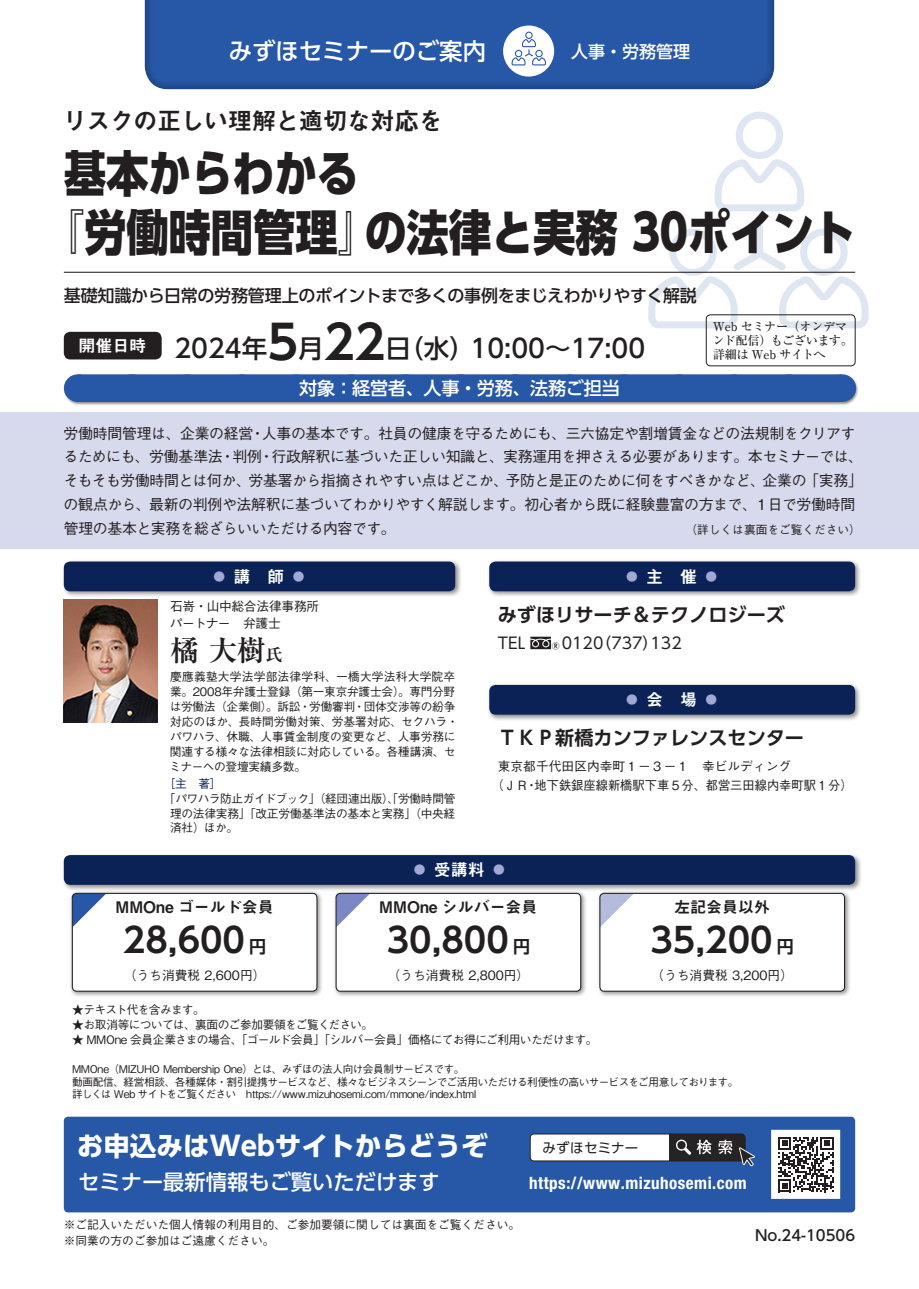
<style>
.page{position:relative;width:919px;height:1289px;background:#fff}
.page>*{position:absolute;margin:0;border:0;box-sizing:border-box;transform-origin:0 0}
.t1{font:800 48.9px/59.6px "UD Shin Go Pro";letter-spacing:-.005em;color:#231f20;scale:.87 1}
.t2{font:700 34.05px "UD Shin Go Pro De";color:#231f20}
.t3{font:700 28.65px "Ryumin Pro";color:#231f20}
.t4{font:700 26.55px "UD Shin Go Pro";color:#fff}
.t5{font:500 25.5px "UD Shin Go Pro";color:#231f20}
.t6{font:24.45px "Midashi Go Pro MB31";letter-spacing:-.03em;color:#231f20}
.t7{font:500 23.4px "UD Shin Go Pro";color:#fff}
.t8{font:500 21.3px "UD Shin Go Pro";color:#fff}
.t9{font:700 19.2px "UD Shin Go Pro De";color:#231f20}
.t10{font:500 18px "UD Shin Go Pro";letter-spacing:-.01em;color:#fff}
.t11{font:500 16.95px "UD Shin Go Pro";letter-spacing:-.02em;color:#231f20}
.t12{font:700 condensed 16.95px "Helvetica Neue LT Std";letter-spacing:.03em;color:#fff}
.t13{font:16.95px "Midashi Go Pro MB31";color:#fff}
.t14{font:500 16.95px "UD Shin Go Pro";color:#fff}
.t15{font:15.9px "Midashi Go Pro MB31";color:#231f20}
.t16{font:15.75px "UD Shin Go Pro";color:#231f20}
.t17{font:500 14.85px/23.9px "Gothic BBB Pro";letter-spacing:-.03em;color:#231f20}
.t18{font:500 14.85px "UD Shin Go Pro";color:#231f20}
.t19{font:13.5px "UD Shin Go Pro";letter-spacing:.01em;color:#231f20}
.t20{font:500 12.75px "Gothic BBB Pro";color:#231f20}
.t21{font:500 12.75px "Gothic BBB Pro";color:#231f20;scale:.96 1}
.t22{font:500 12.75px/17px "Gothic BBB Pro";letter-spacing:-.025em;color:#231f20}
.t23{font:500 12.15px/14.4px "Ryumin Pro";letter-spacing:-.035em;color:#231f20}
.t24{font:500 11.7px/14.9px "Gothic BBB Pro";letter-spacing:-.02em;color:#231f20;text-align:justify}
.t25{font:500 11.7px/15.9px "Gothic BBB Pro";color:#231f20}
.t26{font:500 11.7px "Gothic BBB Pro";letter-spacing:-.04em;color:#231f20}
.t27{font:500 11.7px "Gothic BBB Pro";letter-spacing:-.05em;color:#231f20}
.t28{font:500 11.7px "Gothic BBB Pro";letter-spacing:-.06em;color:#231f20}
.t29{font:500 11.7px "Gothic BBB Pro";color:#0b2257}
.t30{font:500 10.65px/12.8px "Gothic BBB Pro";letter-spacing:-.035em;color:#231f20}
.s1{font-family:"UD Shin Go Pro De";font-weight:700;font-size:46.8px}
.s2{color:#a0a9d4}
.s3{font-size:16.95px}
</style>
<div class="page">
<svg style="left:714px;top:111px;width:90px;height:100px"></svg>
<svg style="left:648px;top:224px;width:220px;height:104px"></svg>
<div style="left:64px;top:332px;width:98px;height:27px;background:#231f20;border-radius:6px"></div>
<hr style="left:64px;top:272px;width:791px;height:1px;background:#231f20">
<div style="left:487px;top:682px;width:374px;height:39px;background:#231f20;opacity:.5"></div>
<div style="left:489px;top:685px;width:366px;height:29px;background:#0b2257;border-radius:6px"></div>
<div style="left:706px;top:314px;width:149px;height:52px;border:1px solid #231f20;border-radius:4px"></div>
<div style="left:0;top:412px;width:918px;height:137px;background:#d7daed"></div>
<div style="left:132px;top:0;width:654px;height:92px;background:#231f20;opacity:.5"></div>
<div style="left:64px;top:1116px;width:791px;height:96px;background:#2758a7;border-radius:4px"></div>
<img style="left:63px;top:1120px;width:793px;height:88px">
<svg style="left:529px;top:1133px;width:227px;height:36px"></svg>
<div style="left:771px;top:1129px;width:69px;height:69px;border:14px solid #fff"></div>
<svg style="left:778px;top:1136px;width:55px;height:56px;background:#8c898a"></svg>
<div style="left:69px;top:889px;width:254px;height:108px;background:#231f20;opacity:.5"></div>
<div style="left:72px;top:893px;width:245px;height:98px;background:#fff;border-radius:4px"></div>
<svg style="left:72px;top:893px;width:34px;height:33px"></svg>
<div style="left:72px;top:892px;width:245px;height:99px;border:1px solid #231f20;border-radius:4px"></div>
<div style="left:332px;top:889px;width:255px;height:108px;background:#231f20;opacity:.5"></div>
<div style="left:336px;top:893px;width:244px;height:98px;background:#fff;border-radius:4px"></div>
<svg style="left:337px;top:894px;width:33px;height:33px"></svg>
<div style="left:335px;top:892px;width:246px;height:99px;border:1px solid #231f20;border-radius:4px"></div>
<div style="left:596px;top:889px;width:255px;height:108px;background:#231f20;opacity:.5"></div>
<div style="left:600px;top:893px;width:244px;height:98px;background:#fff;border-radius:4px"></div>
<svg style="left:601px;top:894px;width:32px;height:32px"></svg>
<div style="left:599px;top:892px;width:246px;height:99px;border:1px solid #231f20;border-radius:4px"></div>
<div style="left:487px;top:559px;width:374px;height:39px;background:#231f20;opacity:.5"></div>
<div style="left:489px;top:561px;width:366px;height:30px;background:#0b2257;border-radius:6px"></div>
<svg style="left:530px;top:636px;width:21px;height:13px"></svg>
<div style="left:61px;top:852px;width:800px;height:39px;background:#231f20;opacity:.5"></div>
<div style="left:64px;top:855px;width:791px;height:29px;background:#0b2257;border-radius:6px"></div>
<div style="left:503px;top:26px;width:51px;height:51px;background:#fff;border-radius:50%"></div>
<svg style="left:511px;top:32px;width:35px;height:33px"></svg>
<div style="left:63px;top:373px;width:795px;height:32px;background:#231f20;opacity:.5"></div>
<div style="left:78px;top:374px;width:763px;height:28px;background:#2758a7"></div>
<svg style="left:132px;top:374px;width:682px;height:1px"></svg>
<svg style="left:841px;top:374px;width:1px;height:28px"></svg>
<div style="left:61px;top:559px;width:401px;height:39px;background:#231f20;opacity:.5"></div>
<div style="left:64px;top:561px;width:391px;height:30px;background:#0b2257;border-radius:6px"></div>
<img style="left:64px;top:600px;width:93px;height:123px">
<h3 class="t7" style="left:229px;top:32px;width:259px">みずほセミナーのご案内</h3>
<p class="t14" style="left:554px;top:37px;width:138px">　人事・労務管理</p>
<h3 class="t6" style="left:63px;top:101px;width:381px">リスクの正しい理解と適切な対応を</h3>
<h1 class="t1" style="left:42px;top:142px;width:936px;text-indent:22px">基本からわかる<br>『労働時間管理』の法律と実務 30ポイント</h1>
<p class="t11" style="left:64px;top:282px;width:634px">基礎知識から日常の労務管理上のポイントまで多くの事例をまじえわかりやすく解説</p>
<p class="t13" style="left:79px;top:332px;width:70px">開催日時</p>
<h3 class="t5" style="left:174px;top:328px;width:472px">2024年<span class="s1">5</span>月<span class="s1">22</span>日（水）10:00～17:00</h3>
<p class="t10" style="left:299px;top:373px;width:322px">対象：経営者、人事・労務、法務ご担当</p>
<p class="t23" style="left:712px;top:318px;width:142px">Web セミナー（オンデマンド配信）もございます。詳細は Web サイトへ</p>
<p class="t17" style="left:63px;top:419px;width:801px">労働時間管理は、企業の経営・人事の基本です。社員の健康を守るためにも、三六協定や割増賃金などの法規制をクリアするためにも、労働基準法・判例・行政解釈に基づいた正しい知識と、実務運用を押さえる必要があります。本セミナーでは、そもそも労働時間とは何か、労基署から指摘されやすい点はどこか、予防と是正のために何をすべきかなど、企業の「実務」の観点から、最新の判例や法解釈に基づいてわかりやすく解説します。初心者から既に経験豊富の方まで、１日で労働時間管理の基本と実務を総ざらいいただける内容です。</p>
<p class="t25" style="left:685px;top:519px;width:177px">（詳しくは裏面をご覧ください）</p>
<p class="t13" style="left:211px;top:563px;width:98px"><span class="s2">◦</span> 講　師 <span class="s2">◦</span></p>
<p class="t22" style="left:170px;top:596px;width:151px">石嵜・山中総合法律事務所パートナー　弁護士</p>
<h3 class="t3" style="left:170px;top:627px;width:114px">橘 大樹<span class="s3">氏</span></h3>
<p class="t24" style="left:170px;top:668px;width:290px;text-align:left">慶應義塾大学法学部法律学科、一橋大学法科大学院卒業。2008年弁護士登録（第一東京弁護士会）。専門分野は労働法（企業側）。訴訟・労働審判・団体交渉等の紛争対応のほか、長時間労働対策、労基署対応、セクハラ・パワハラ、休職、人事賃金制度の変更など、人事労務に関連する様々な法律相談に対応している。各種講演、セミナーへの登壇実績多数。</p>
<p class="t29" style="left:164px;top:774px;width:59px">［主　著］</p>
<p class="t24" style="left:170px;top:789px;width:287px;text-indent:-6px">「パワハラ防止ガイドブック」（経団連出版）、「労働時間管理の法律実務」「改正労働基準法の基本と実務」（中央経済社）ほか。</p>
<p class="t13" style="left:623px;top:563px;width:98px"><span class="s2">◦</span> 主　催 <span class="s2">◦</span></p>
<p class="t9" style="left:497px;top:599px;width:289px">みずほリサーチ＆テクノロジーズ</p>
<p class="t16" style="left:497px;top:630px;width:29px">TEL</p>
<p class="t16" style="left:551px;top:630px;width:132px">®0120（737）132</p>
<p class="t13" style="left:623px;top:686px;width:98px"><span class="s2">◦</span> 会　場 <span class="s2">◦</span></p>
<p class="t9" style="left:497px;top:722px;width:308px">ＴＫＰ新橋カンファレンスセンター</p>
<p class="t20" style="left:497px;top:755px;width:295px">東京都千代田区内幸町１－３－１　幸ビルディング</p>
<p class="t21" style="left:491px;top:774px;width:377px">（ＪＲ・地下鉄銀座線新橋駅下車５分、都営三田線内幸町駅１分）</p>
<p class="t13" style="left:411px;top:856px;width:98px"><span class="s2">◦</span> 受講料 <span class="s2">◦</span></p>
<p class="t15" style="left:115px;top:894px;width:160px">MMOne ゴールド会員</p>
<p class="t15" style="left:379px;top:894px;width:160px">MMOne シルバー会員</p>
<p class="t15" style="left:674px;top:894px;width:97px">左記会員以外</p>
<h2 class="t2" style="left:123px;top:912px;width:145px">28,600 <span class="s3">円</span></h2>
<h2 class="t2" style="left:386px;top:912px;width:145px">30,800 <span class="s3">円</span></h2>
<h2 class="t2" style="left:650px;top:912px;width:145px">35,200 <span class="s3">円</span></h2>
<p class="t20" style="left:124px;top:965px;width:143px">（うち消費税 2,600円）</p>
<p class="t20" style="left:387px;top:965px;width:143px">（うち消費税 2,800円）</p>
<p class="t20" style="left:651px;top:965px;width:143px">（うち消費税 3,200円）</p>
<p class="t28" style="left:72px;top:1000px;width:134px">★テキスト代を含みます。</p>
<p class="t27" style="left:72px;top:1015px;width:302px">★お取消等については、裏面のご参加要領をご覧ください。</p>
<p class="t26" style="left:72px;top:1030px;width:526px">★ MMOne 会員企業さまの場合、「ゴールド会員」「シルバー会員」価格にてお得にご利用いただけます。</p>
<p class="t30" style="left:72px;top:1061px;width:667px">MMOne（MIZUHO Membership One）とは、みずほの法人向け会員制サービスです。<br>動画配信、経営相談、各種媒体・割引提携サービスなど、様々なビジネスシーンでご活用いただける利便性の高いサービスをご用意しております。詳しくは Web サイトをご覧ください　https://www.mizuhosemi.com/mmone/index.html</p>
<h3 class="t4" style="left:77px;top:1124px;width:412px">お申込みはWebサイトからどうぞ</h3>
<h3 class="t8" style="left:78px;top:1164px;width:363px">セミナー最新情報もご覧いただけます</h3>
<p class="t12" style="left:529px;top:1172px;width:219px">https://www.mizuhosemi.com</p>
<p class="t19" style="left:542px;top:1136px;width:97px">みずほセミナー</p>
<p class="t25" style="left:64px;top:1215px;width:463px">※ご記入いただいた個人情報の利用目的、ご参加要領に関しては裏面をご覧ください。　※同業の方のご参加はご遠慮ください。</p>
<p class="t18" style="left:755px;top:1223px;width:102px">No.24-10506</p>
</div>
